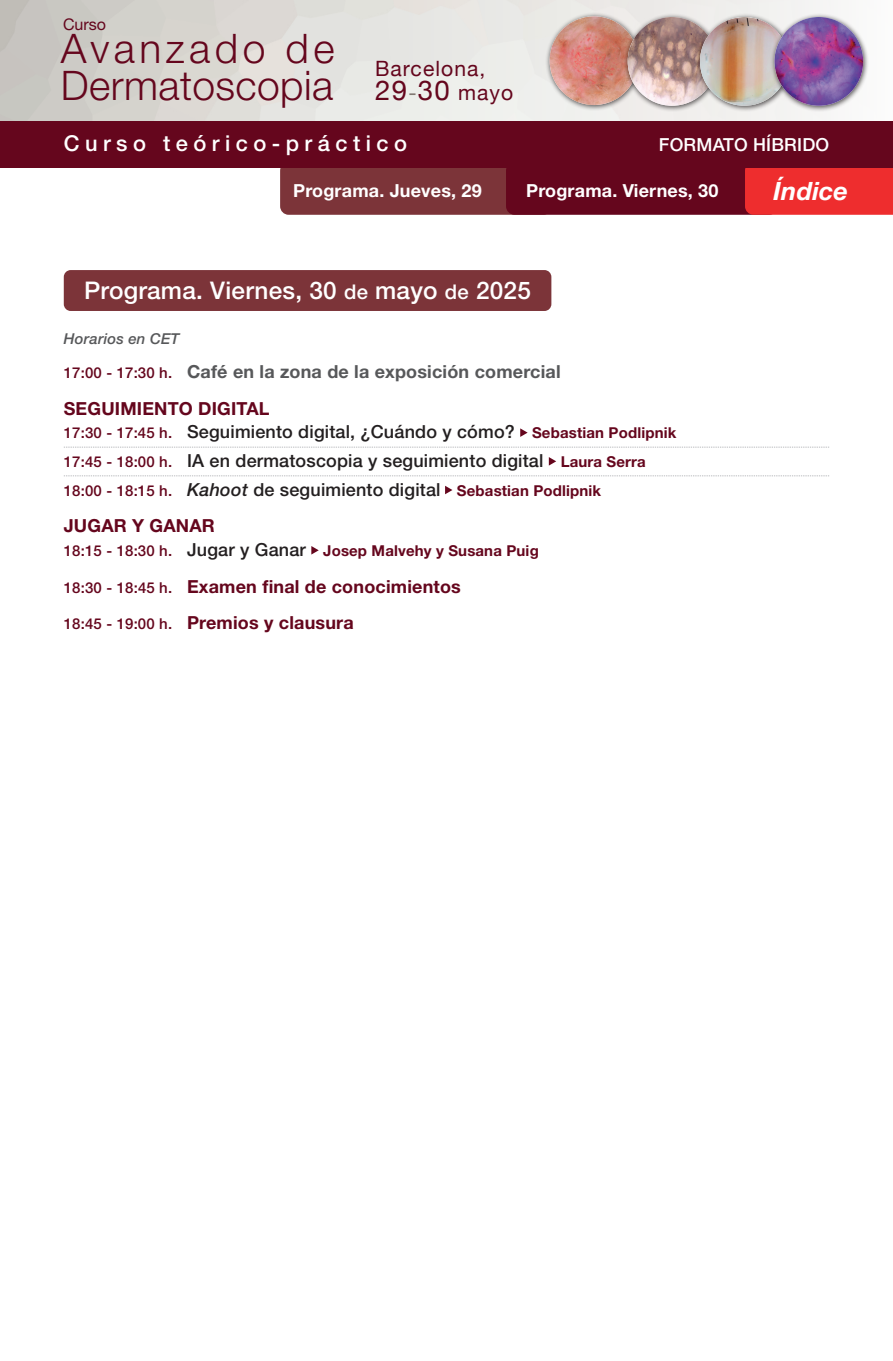
<style>
.page{position:relative;width:893px;height:1361px;background:#fff}
.page>*{position:absolute;margin:0;border:0;box-sizing:border-box;transform-origin:0 0}
.t1{font:300 40.8px/37px "Helvetica Neue LT";letter-spacing:.01em;color:#65061d}
.t2{font:27.6px "Helvetica Neue";color:#65061d}
.t3{font:italic 700 25.2px "Helvetica Neue LT";letter-spacing:.01em;color:#fff}
.t4{font:500 24.3px "Helvetica Neue CE";letter-spacing:.01em;color:#fff}
.t5{font:500 21.9px "Helvetica Neue CE";letter-spacing:.25em;color:#fff}
.t6{font:21.15px "Helvetica Neue";letter-spacing:.05em;color:#65061d}
.t7{font:500 18px/28.7px "Helvetica Neue LT";letter-spacing:.01em;color:#231f20}
.t8{font:700 18px/36.5px "Helvetica Neue LT";letter-spacing:.01em;color:#65061d}
.t9{font:700 18px/36.5px "Helvetica Neue LT";letter-spacing:.01em;color:#57585a}
.t10{font:700 18px "Helvetica Neue LT";letter-spacing:.01em;color:#fff}
.t11{font:500 18px "Helvetica Neue CE";letter-spacing:.01em;color:#fff}
.t12{font:16.05px "Helvetica Neue CE";color:#65061d}
.t13{font:700 15px "Helvetica Neue LT";letter-spacing:.01em;color:#65061d}
.t14{font:italic 500 15px "Helvetica Neue LT";letter-spacing:.01em;color:#57585a}
.s1{font-size:21.15px;color:#817973}
.s2{font-size:21.15px}
.s3{font-size:20.25px}
.s4{font-weight:500;font-size:15px;color:#65061d}
.s5{color:#65061d}
.s6{font-size:15px;color:#65061d}
.s7{font-weight:700;font-size:15px;color:#65061d}
.s8{font-style:italic}
.s9{font-weight:500}
.s10{font-weight:500;font-size:18px;color:#231f20}
.s11{font-weight:500;font-size:15px}
</style>
<div class="page">
<div style="left:280px;top:162px;width:272px;height:53px;background:#7c3439;border-radius:9px"></div>
<div style="left:506px;top:162px;width:272px;height:53px;background:#65061d;border-radius:9px"></div>
<div style="left:745px;top:168px;width:148px;height:47px;background:#ee2d2e"></div>
<svg style="left:64px;top:447px;width:765px;height:1px"></svg>
<svg style="left:64px;top:475px;width:765px;height:1px"></svg>
<svg style="left:520px;top:428px;width:8px;height:9px"></svg>
<svg style="left:549px;top:457px;width:7px;height:8px"></svg>
<svg style="left:445px;top:486px;width:7px;height:8px"></svg>
<svg style="left:311px;top:546px;width:8px;height:8px"></svg>
<div style="left:546px;top:12px;width:98px;height:99px;background:#231f20;opacity:.75"></div>
<img style="left:550px;top:16px;width:88px;height:89px;border-radius:44px">
<div style="left:624px;top:13px;width:98px;height:99px;background:#231f20;opacity:.75"></div>
<img style="left:628px;top:17px;width:88px;height:89px;border-radius:44px">
<div style="left:696px;top:13px;width:99px;height:99px;background:#231f20;opacity:.75"></div>
<img style="left:700px;top:17px;width:89px;height:89px;border-radius:44px">
<div style="left:770px;top:13px;width:99px;height:99px;background:#231f20;opacity:.75"></div>
<img style="left:774px;top:17px;width:89px;height:89px;border-radius:44px">
<div style="left:0;top:121px;width:893px;height:47px;background:#65061d"></div>
<div style="left:64px;top:270px;width:487px;height:41px;background:#7c3439;border-radius:7px"></div>
<p class="t12" style="left:63px;top:15px;width:45px">Curso</p>
<h1 class="t1" style="left:61px;top:30px;width:275px">Avanzado de<br>Dermatoscopia</h1>
<p class="t6" style="left:375px;top:53px;width:112px">Barcelona,</p>
<h2 class="t2" style="left:375px;top:71px;width:140px">29<span class="s1">-</span>30 <span class="s2">mayo</span></h2>
<p class="t5" style="left:64px;top:130px;width:345px">Curso teórico-práctico</p>
<p class="t11" style="left:659px;top:134px;width:172px">FORMATO HÍBRIDO</p>
<p class="t10" style="left:293px;top:179px;width:190px">Programa. Jueves, 29</p>
<p class="t10" style="left:526px;top:179px;width:194px">Programa. Viernes, 30</p>
<h3 class="t3" style="left:773px;top:175px;width:76px">Índice</h3>
<h3 class="t4" style="left:84px;top:275px;width:448px">Programa. Viernes, 30 <span class="s3">de</span> mayo <span class="s3">de</span> 2025</h3>
<p class="t14" style="left:64px;top:330px;width:117px">Horarios en CET</p>
<p class="t9" style="left:64px;top:353px;width:498px"><span class="s4">17:00 - 17:30 h.</span> Café en la zona de la exposición comercial<br><span class="s5">SEGUIMIENTO DIGITAL</span></p>
<p class="t7" style="left:64px;top:417px;width:614px"><span class="s6">17:30 - 17:45 h.</span> Seguimiento digital, ¿Cuándo y cómo? <span class="s7">Sebastian Podlipnik<br></span><span class="s6">17:45 - 18:00 h.</span> IA en dermatoscopia y seguimiento digital <span class="s7">Laura Serra<br></span><span class="s6">18:00 - 18:15 h.</span> <span class="s8">Kahoot</span> de seguimiento digital <span class="s7">Sebastian Podlipnik</span></p>
<p class="t8" style="left:64px;top:507px;width:153px">JUGAR Y GANAR</p>
<p class="t13" style="left:64px;top:541px;width:477px"><span class="s9">18:15 - 18:30 h.</span> <span class="s10">Jugar y Ganar</span> Josep Malvehy y Susana Puig</p>
<p class="t8" style="left:64px;top:567px;width:399px"><span class="s11">18:30 - 18:45 h.</span> Examen final de conocimientos<br><span class="s11">18:45 - 19:00 h.</span> Premios y clausura</p>
</div>
